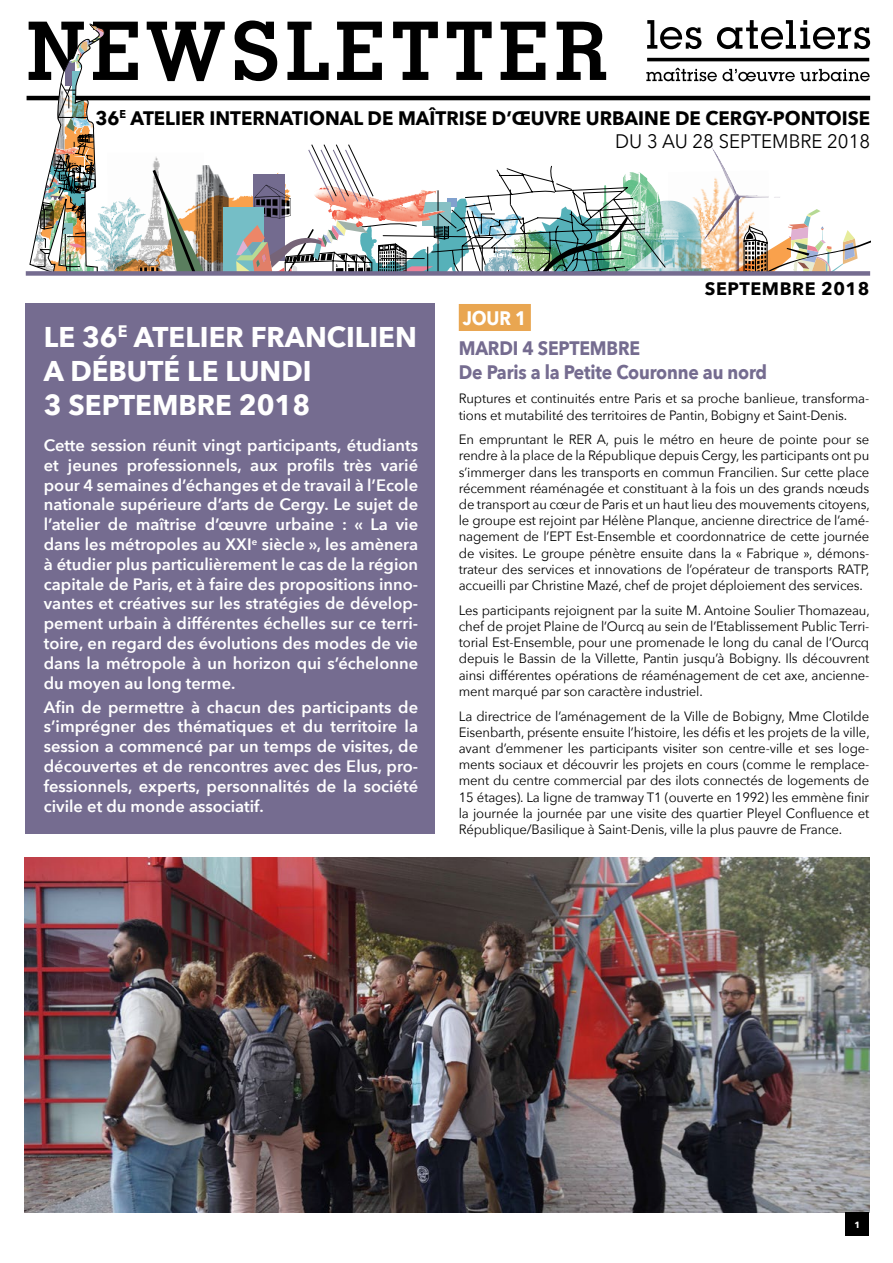
<style>
.page{position:relative;width:893px;height:1263px;background:#fff}
.page>*{position:absolute;margin:0;border:0;box-sizing:border-box;transform-origin:0 0}
.t1{font:700 81px "Geometric Slab 703 BT";letter-spacing:.06em;color:#000}
.t2{font:700 28.5px/34.2px "Avenir Next";color:#fff}
.t3{font:700 19.5px "Avenir Next";color:#000;scale:.96 1}
.t4{font:700 19.5px "Avenir Next";letter-spacing:-.01em;color:#756c90;scale:.9 1}
.t5{font:19.5px "Avenir Next";color:#000;scale:.95 1}
.t6{font:700 19.5px "Avenir Next";color:#fff;scale:.9 1}
.t7{font:700 18px "Avenir Next";letter-spacing:.03em;color:#000}
.t8{font:600 16.5px/19.8px "Avenir Next";color:#fff;text-align:justify}
.t9{font:13.5px/16.2px "Avenir Next";letter-spacing:-.01em;color:#000;text-align:justify}
.t10{font:700 9px "Avenir Next";color:#fff}
</style>
<div class="page">
<svg style="left:27px;top:20px;width:843px;height:251px"></svg>
<div style="left:26px;top:304px;width:409px;height:530px;background:#756c90"></div>
<div style="left:459px;top:304px;width:72px;height:27px;background:#e9a651"></div>
<div style="left:26px;top:271px;width:844px;height:5px;background:#756c90"></div>
<img style="left:24px;top:857px;width:845px;height:355px">
<div style="left:845px;top:1212px;width:24px;height:24px;background:#000"></div>
<p class="t1" style="left:27px;top:2px;width:583px">NEWSLETTER</p>
<p class="t3" style="left:95px;top:101px;width:808px">36<sup>E</sup> ATELIER INTERNATIONAL DE MAÎTRISE D’ŒUVRE URBAINE DE CERGY-PONTOISE</p>
<p class="t5" style="left:615px;top:125px;width:270px">DU 3 AU 28 SEPTEMBRE 2018</p>
<p class="t2" style="left:44px;top:319px;width:375px">LE 36<sup>E</sup> ATELIER FRANCILIEN<br>A DÉBUTÉ LE LUNDI<br>3 SEPTEMBRE 2018</p>
<p class="t8" style="left:44px;top:435px;width:376px">Cette session réunit vingt participants, étudiants et jeunes professionnels, aux profils très varié pour 4 semaines d’échanges et de travail à l’Ecole nationale supérieure d’arts de Cergy. Le sujet de l’atelier de maîtrise d’œuvre urbaine : « La vie dans les métropoles au XXI<sup>e</sup> siècle », les amènera à étudier plus particulièrement le cas de la région capitale de Paris, et à faire des propositions inno&shy;vantes et créatives sur les stratégies de dévelop&shy;pement urbain à différentes échelles sur ce terri&shy;toire, en regard des évolutions des modes de vie dans la métropole à un horizon qui s’échelonne du moyen au long terme.</p>
<p class="t8" style="left:44px;top:697px;width:376px">Afin de permettre à chacun des participants de s’imprégner des thématiques et du territoire la session a commencé par un temps de visites, de découvertes et de rencontres avec des Elus, pro&shy;fessionnels, experts, personnalités de la société civile et du monde associatif.</p>
<p class="t7" style="left:705px;top:273px;width:166px">SEPTEMBRE 2018</p>
<p class="t6" style="left:463px;top:301px;width:72px">JOUR 1</p>
<p class="t4" style="left:459px;top:331px;width:203px">MARDI 4 SEPTEMBRE</p>
<p class="t4" style="left:459px;top:355px;width:344px">De Paris a la Petite Couronne au nord</p>
<p class="t9" style="left:459px;top:390px;width:412px">Ruptures et continuités entre Paris et sa proche banlieue, transforma&shy;tions et mutabilité des territoires de Pantin, Bobigny et Saint-Denis.</p>
<p class="t9" style="left:459px;top:431px;width:412px">En empruntant le RER A, puis le métro en heure de pointe pour se rendre à la place de la République depuis Cergy, les participants ont pu s’immerger dans les transports en commun Francilien. Sur cette place récemment réaménagée et constituant à la fois un des grands nœuds de transport au cœur de Paris et un haut lieu des mouvements citoyens, le groupe est rejoint par Hélène Planque, ancienne directrice de l’amé&shy;nagement de l’EPT Est-Ensemble et coordonnatrice de cette journée de visites. Le groupe pénètre ensuite dans la « Fabrique », démons&shy;trateur des services et innovations de l’opérateur de transports RATP, accueilli par Christine Mazé, chef de projet déploiement des services.</p>
<p class="t9" style="left:459px;top:601px;width:412px">Les participants rejoignent par la suite M. Antoine Soulier Thomazeau, chef de projet Plaine de l’Ourcq au sein de l’Etablissement Public Terri&shy;torial Est-Ensemble, pour une promenade le long du canal de l’Ourcq depuis le Bassin de la Villette, Pantin jusqu’à Bobigny. Ils découvrent ainsi différentes opérations de réaménagement de cet axe, ancienne&shy;ment marqué par son caractère industriel.</p>
<p class="t9" style="left:459px;top:707px;width:412px">La directrice de l’aménagement de la Ville de Bobigny, Mme Clotilde Eisenbarth, présente ensuite l’histoire, les défis et les projets de la ville, avant d’emmener les participants visiter son centre-ville et ses loge&shy;ments sociaux et découvrir les projets en cours (comme le remplace&shy;ment du centre commercial par des ilots connectés de logements de 15 étages). La ligne de tramway T1 (ouverte en 1992) les emmène finir la journée la journée par une visite des quartier Pleyel Confluence et République/Basilique à Saint-Denis, ville la plus pauvre de France.</p>
<p class="t10" style="left:854px;top:1217px;width:7px">1</p>
</div>
